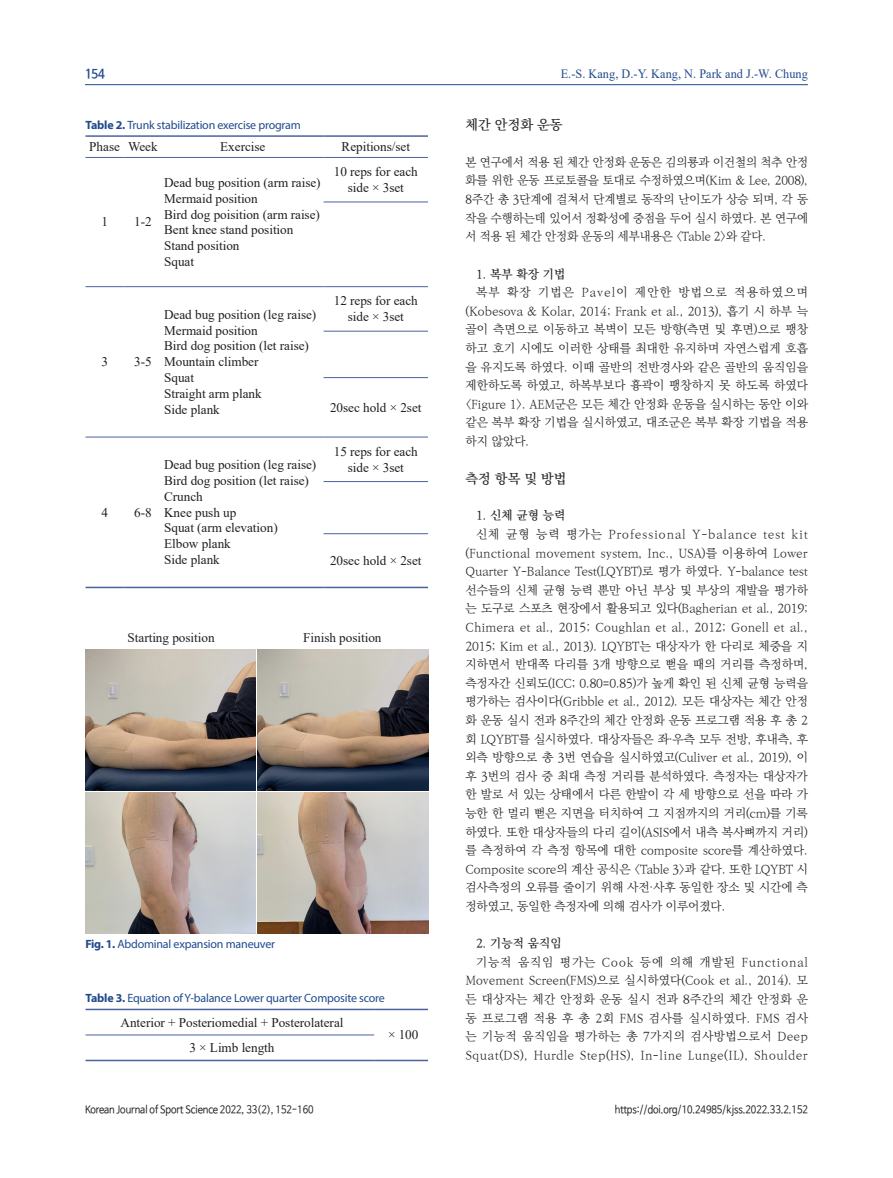
<style>
.page{position:relative;width:893px;height:1178px;background:#fff}
.page>*{position:absolute;margin:0;border:0;box-sizing:border-box;transform-origin:0 0}
.본문{font:13.5px "Ko Pub World Batang PM";letter-spacing:.005em;color:#231f20}
.t1{font:13.2px/15.9px "Times New Roman";letter-spacing:-.005em;color:#231f20;text-align:center}
.t2{font:12.75px "Times New Roman";letter-spacing:.005em;color:#204a8e;scale:.96 1}
.t3{font:700 12.6px "Nanum Barun Gothic";color:#204a8e;scale:.9 1}
.본문-2{font:12px/18.6px "Ko Pub World Batang PL";color:#231f20;text-align:justify}
.국문초록-논문제목{font:12px "Myriad Pro";letter-spacing:-.015em;color:#204a8e}
.본문-3{font:12px "Ko Pub World Batang PM";letter-spacing:.01em;color:#231f20}
.t4{font:10.5px "Nanum Barun Gothic";letter-spacing:-.01em;color:#231f20;scale:.9 1}
.s1{font-weight:700}
</style>
<div class="page">
<hr style="left:85px;top:84px;width:723px;height:1px;background:#204a8e">
<hr style="left:324px;top:202px;width:104px;height:1px;background:#4a629f">
<hr style="left:162px;top:286px;width:162px;height:1px;background:#4a629f">
<hr style="left:324px;top:286px;width:104px;height:1px;background:#4a629f">
<hr style="left:324px;top:331px;width:104px;height:1px;background:#4a629f">
<hr style="left:324px;top:377px;width:104px;height:1px;background:#4a629f">
<hr style="left:162px;top:437px;width:162px;height:1px;background:#4a629f">
<hr style="left:324px;top:437px;width:104px;height:1px;background:#4a629f">
<hr style="left:324px;top:481px;width:104px;height:1px;background:#4a629f">
<hr style="left:324px;top:533px;width:104px;height:1px;background:#4a629f">
<hr style="left:124px;top:286px;width:38px;height:1px;background:#4a629f">
<hr style="left:85px;top:286px;width:39px;height:1px;background:#4a629f">
<hr style="left:85px;top:437px;width:39px;height:1px;background:#4a629f">
<hr style="left:124px;top:437px;width:38px;height:1px;background:#4a629f">
<hr style="left:85px;top:135px;width:39px;height:2px;background:#4a629f">
<hr style="left:124px;top:135px;width:38px;height:2px;background:#4a629f">
<hr style="left:162px;top:135px;width:162px;height:2px;background:#4a629f">
<hr style="left:324px;top:135px;width:104px;height:2px;background:#4a629f">
<hr style="left:85px;top:157px;width:39px;height:1px;background:#4a629f">
<hr style="left:124px;top:157px;width:38px;height:1px;background:#4a629f">
<hr style="left:162px;top:157px;width:162px;height:1px;background:#4a629f">
<hr style="left:324px;top:157px;width:104px;height:1px;background:#4a629f">
<hr style="left:85px;top:587px;width:39px;height:1px;background:#4a629f">
<hr style="left:124px;top:587px;width:38px;height:1px;background:#4a629f">
<hr style="left:162px;top:587px;width:162px;height:1px;background:#4a629f">
<hr style="left:324px;top:587px;width:104px;height:1px;background:#4a629f">
<hr style="left:85px;top:1035px;width:289px;height:1px;background:#4a629f">
<hr style="left:85px;top:1009px;width:289px;height:1px;background:#4a629f">
<hr style="left:374px;top:1009px;width:54px;height:1px;background:#4a629f">
<hr style="left:374px;top:1060px;width:54px;height:1px;background:#4a629f">
<hr style="left:85px;top:1060px;width:289px;height:1px;background:#4a629f">
<img style="left:85px;top:649px;width:171px;height:141px">
<img style="left:258px;top:649px;width:170px;height:141px">
<img style="left:85px;top:793px;width:171px;height:141px">
<img style="left:258px;top:793px;width:170px;height:141px">
<p class="t3" style="left:85px;top:68px;width:23px">154</p>
<p class="국문초록-논문제목" style="left:85px;top:118px;width:217px"><span class="s1">Table 2.</span> Trunk stabilization exercise program</p>
<p class="t1" style="left:89px;top:138px;width:32px">Phase</p>
<p class="t1" style="left:128px;top:138px;width:31px">Week</p>
<p class="t1" style="left:220px;top:138px;width:47px">Exercise</p>
<p class="t1" style="left:342px;top:138px;width:70px">Repitions/set</p>
<p class="t1" style="left:101px;top:214px;width:8px">1</p>
<p class="t1" style="left:134px;top:214px;width:19px">1-2</p>
<p class="t1" style="left:101px;top:353px;width:8px">3</p>
<p class="t1" style="left:134px;top:353px;width:19px">3-5</p>
<p class="t1" style="left:101px;top:504px;width:8px">4</p>
<p class="t1" style="left:134px;top:504px;width:19px">6-8</p>
<p class="t1" style="left:164px;top:174px;width:158px">Dead bug position (arm raise)</p>
<p class="t1" style="left:164px;top:190px;width:95px">Mermaid position</p>
<p class="t1" style="left:164px;top:206px;width:157px">Bird dog poisition (arm raise)</p>
<p class="t1" style="left:164px;top:222px;width:131px">Bent knee stand position</p>
<p class="t1" style="left:164px;top:237px;width:77px">Stand position</p>
<p class="t1" style="left:164px;top:253px;width:31px">Squat</p>
<p class="t1" style="left:334px;top:163px;width:86px">10 reps for each side × 3set</p>
<p class="t1" style="left:164px;top:306px;width:154px">Dead bug position (leg raise)</p>
<p class="t1" style="left:164px;top:322px;width:95px">Mermaid position</p>
<p class="t1" style="left:164px;top:338px;width:146px">Bird dog position (let raise)</p>
<p class="t1" style="left:164px;top:353px;width:96px">Mountain climber</p>
<p class="t1" style="left:164px;top:369px;width:31px">Squat</p>
<p class="t1" style="left:164px;top:385px;width:99px">Straight arm plank</p>
<p class="t1" style="left:164px;top:401px;width:57px">Side plank</p>
<p class="t1" style="left:334px;top:293px;width:86px">12 reps for each side × 3set</p>
<p class="t1" style="left:330px;top:399px;width:93px">20sec hold × 2set</p>
<p class="t1" style="left:164px;top:456px;width:154px">Dead bug position (leg raise)</p>
<p class="t1" style="left:164px;top:472px;width:146px">Bird dog position (let raise)</p>
<p class="t1" style="left:164px;top:488px;width:40px">Crunch</p>
<p class="t1" style="left:164px;top:504px;width:74px">Knee push up</p>
<p class="t1" style="left:164px;top:520px;width:115px">Squat (arm elevation)</p>
<p class="t1" style="left:164px;top:535px;width:68px">Elbow plank</p>
<p class="t1" style="left:164px;top:551px;width:57px">Side plank</p>
<p class="t1" style="left:334px;top:443px;width:86px">15 reps for each side × 3set</p>
<p class="t1" style="left:330px;top:552px;width:93px">20sec hold × 2set</p>
<p class="t1" style="left:128px;top:629px;width:89px">Starting position</p>
<p class="t1" style="left:303px;top:629px;width:80px">Finish position</p>
<p class="국문초록-논문제목" style="left:85px;top:936px;width:191px"><span class="s1">Fig. 1.</span> Abdominal expansion maneuver</p>
<p class="국문초록-논문제목" style="left:85px;top:991px;width:301px"><span class="s1">Table 3.</span> Equation of Y-balance Lower quarter Composite score</p>
<p class="t1" style="left:120px;top:1014px;width:224px">Anterior + Posteriomedial + Posterolateral</p>
<p class="t1" style="left:189px;top:1039px;width:86px">3 × Limb length</p>
<p class="t1" style="left:388px;top:1026px;width:32px">× 100</p>
<p class="t2" style="left:561px;top:65px;width:259px">E.-S. Kang, D.-Y. Kang, N. Park and J.-W. Chung</p>
<p class="본문" style="left:465px;top:115px;width:99px">체간 안정화 운동</p>
<p class="본문-2" style="left:465px;top:153px;width:344px">본 연구에서 적용 된 체간 안정화 운동은 김의룡과 이건철의 척추 안정 화를 위한 운동 프로토콜을 토대로 수정하였으며(Kim &amp; Lee, 2008), 8주간 총 3단계에 걸쳐서 단계별로 동작의 난이도가 상승 되며, 각 동 작을 수행하는데 있어서 정확성에 중점을 두어 실시 하였다. 본 연구에 서 적용 된 체간 안정화 운동의 세부내용은 &lt;Table 2&gt;와 같다.</p>
<p class="본문-3" style="left:476px;top:265px;width:91px">1. 복부 확장 기법</p>
<p class="본문-2" style="left:465px;top:283px;width:344px;text-indent:11px">복부 확장 기법은 Pavel이 제안한 방법으로 적용하였으며 (Kobesova &amp; Kolar, 2014; Frank et al., 2013), 흡기 시 하부 늑 골이 측면으로 이동하고 복벽이 모든 방향(측면 및 후면)으로 팽창 하고 호기 시에도 이러한 상태를 최대한 유지하며 자연스럽게 호흡 을 유지도록 하였다. 이때 골반의 전반경사와 같은 골반의 움직임을 제한하도록 하였고, 하복부보다 흉곽이 팽창하지 못 하도록 하였다 &lt;Figure 1&gt;. AEM군은 모든 체간 안정화 운동을 실시하는 동안 이와 같은 복부 확장 기법을 실시하였고, 대조군은 복부 확장 기법을 적용 하지 않았다.</p>
<p class="본문" style="left:465px;top:468px;width:103px">측정 항목 및 방법</p>
<p class="본문-3" style="left:476px;top:507px;width:91px">1. 신체 균형 능력</p>
<p class="본문-2" style="left:465px;top:525px;width:344px;text-indent:11px">신체 균형 능력 평가는 Professional Y-balance test kit (Functional movement system, Inc., USA)를 이용하여 Lower Quarter Y-Balance Test(LQYBT)로 평가 하였다. Y-balance test 선수들의 신체 균형 능력 뿐만 아닌 부상 및 부상의 재발을 평가하 는 도구로 스포츠 현장에서 활용되고 있다(Bagherian et al., 2019; Chimera et al., 2015; Coughlan et al., 2012; Gonell et al., 2015; Kim et al., 2013). LQYBT는 대상자가 한 다리로 체중을 지 지하면서 반대쪽 다리를 3개 방향으로 뻗을 때의 거리를 측정하며, 측정자간 신뢰도(ICC; 0.80=0.85)가 높게 확인 된 신체 균형 능력을 평가하는 검사이다(Gribble et al., 2012). 모든 대상자는 체간 안정 화 운동 실시 전과 8주간의 체간 안정화 운동 프로그램 적용 후 총 2 회 LQYBT를 실시하였다. 대상자들은 좌·우측 모두 전방, 후내측, 후 외측 방향으로 총 3번 연습을 실시하였고(Culiver et al., 2019), 이 후 3번의 검사 중 최대 측정 거리를 분석하였다. 측정자는 대상자가 한 발로 서 있는 상태에서 다른 한발이 각 세 방향으로 선을 따라 가 능한 한 멀리 뻗은 지면을 터치하여 그 지점까지의 거리(cm)를 기록 하였다. 또한 대상자들의 다리 길이(ASIS에서 내측 복사뼈까지 거리) 를 측정하여 각 측정 항목에 대한 composite score를 계산하였다.<br>Composite score의 계산 공식은 &lt;Table 3&gt;과 같다. 또한 LQYBT 시 검사측정의 오류를 줄이기 위해 사전·사후 동일한 장소 및 시간에 측 정하였고, 동일한 측정자에 의해 검사가 이루어졌다.</p>
<p class="본문-3" style="left:476px;top:935px;width:87px">2. 기능적 움직임</p>
<p class="본문-2" style="left:465px;top:953px;width:344px;text-indent:11px">기능적 움직임 평가는 Cook 등에 의해 개발된 Functional Movement Screen(FMS)으로 실시하였다(Cook et al., 2014). 모 든 대상자는 체간 안정화 운동 실시 전과 8주간의 체간 안정화 운 동 프로그램 적용 후 총 2회 FMS 검사를 실시하였다. FMS 검사 는 기능적 움직임을 평가하는 총 7가지의 검사방법으로서 Deep Squat(DS), Hurdle Step(HS), In-line Lunge(IL), Shoulder</p>
<p class="t4" style="left:85px;top:1104px;width:255px">Korean Journal of Sport Science 2022, 33(2), 152-160</p>
<p class="t4" style="left:615px;top:1104px;width:216px">https://doi.org/10.24985/kjss.2022.33.2.152</p>
</div>
